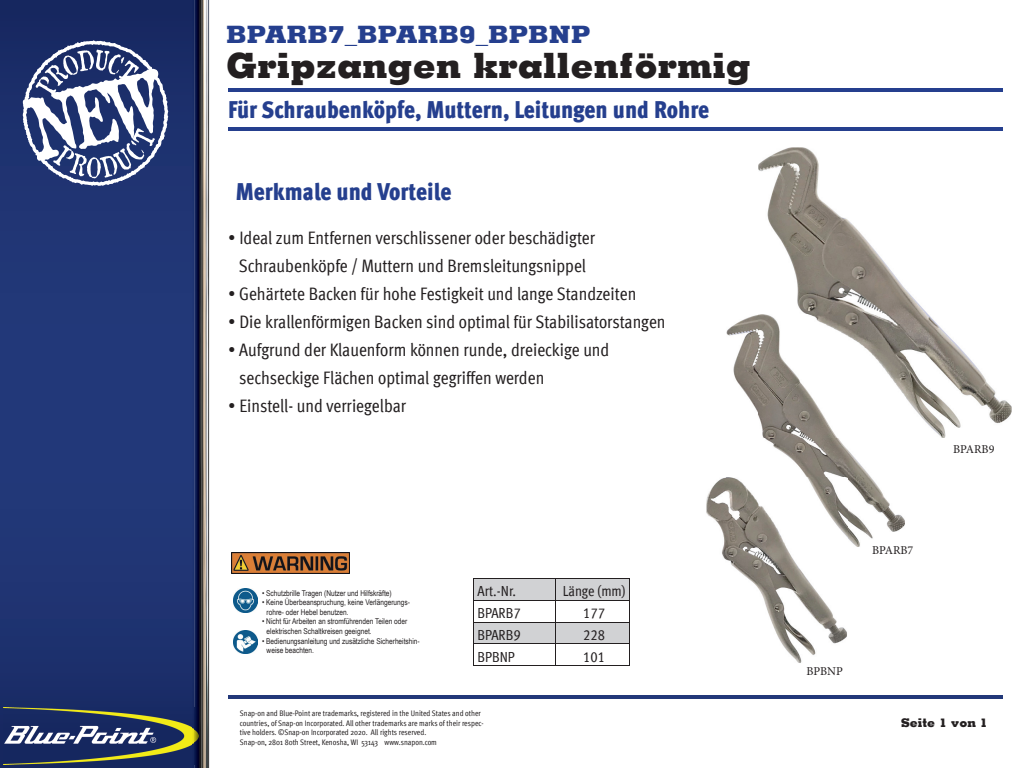
<style>
.page{position:relative;width:1024px;height:768px;background:#fff}
.page>*{position:absolute;margin:0;border:0;box-sizing:border-box;transform-origin:0 0}
.t1{font:800 35px "Memphis LT";color:#231f20}
.t2{font:24px "Meta Cond Black LF";color:#253f8e}
.t3{font:800 24px "Memphis LT";color:#253f8e}
.t4{font:18px/28px "Meta Cond Book LF";color:#231f20;text-align:center}
.t5{font:14.6px "Meta Cond Book LF";color:#231f20}
.t6{font:12px "Minion Pro";color:#231f20}
.t7{font:800 12px "Memphis LT";color:#231f20}
.t8{font:8px/9.6px "Meta Cond";color:#231f20}
.t9{font:8px/9.6px "Arial Narrow";color:#231f20}
</style>
<div class="page">
<svg style="left:0;top:0;width:192px;height:768px;background:#1f3472"></svg>
<img style="left:3px;top:707px;width:189px;height:58px">
<svg style="left:21px;top:39px;width:149px;height:149px"></svg>
<img style="left:192px;top:0;width:2px;height:768px">
<img style="left:194px;top:0;width:16px;height:768px">
<hr style="left:228px;top:695px;width:775px;height:4px;background:#223879">
<hr style="left:228px;top:88px;width:775px;height:4px;background:#253f8e">
<hr style="left:228px;top:127px;width:775px;height:4px;background:#253f8e">
<img style="left:758px;top:147px;width:254px;height:291px">
<svg style="left:473px;top:578px;width:157px;height:87px"></svg>
<hr style="left:473px;top:665px;width:82px;height:1px;background:#231f20">
<hr style="left:555px;top:665px;width:75px;height:1px;background:#231f20">
<img style="left:726px;top:315px;width:179px;height:232px">
<img style="left:758px;top:315px;width:147px;height:123px">
<img style="left:706px;top:478px;width:141px;height:185px">
<img style="left:726px;top:478px;width:121px;height:69px">
<img style="left:233px;top:630px;width:24px;height:24px">
<img style="left:233px;top:589px;width:24px;height:23px">
<img style="left:231px;top:552px;width:119px;height:22px">
<h2 class="t3" style="left:226px;top:19px;width:366px">BPARB7_BPARB9_BPBNP</h2>
<h1 class="t1" style="left:226px;top:43px;width:526px">Gripzangen krallenförmig</h1>
<h2 class="t2" style="left:228px;top:96px;width:482px">Für Schraubenköpfe, Muttern, Leitungen und Rohre</h2>
<h2 class="t2" style="left:236px;top:177px;width:217px">Merkmale und Vorteile</h2>
<p class="t4" style="left:228px;top:224px;width:368px">• Ideal zum Entfernen verschlissener oder beschädigter<br>Schraubenköpfe / Muttern und Bremsleitungsnippel</p>
<p class="t4" style="left:228px;top:280px;width:410px">• Gehärtete Backen für hohe Festigkeit und lange Standzeiten</p>
<p class="t4" style="left:228px;top:308px;width:439px">• Die krallenförmigen Backen sind optimal für Stabilisatorstangen</p>
<p class="t4" style="left:239px;top:336px;width:372px;text-align:left;text-indent:-11px">• Aufgrund der Klauenform können runde, dreieckige und sechseckige Flächen optimal gegriffen werden</p>
<p class="t4" style="left:228px;top:392px;width:179px">• Einstell- und verriegelbar</p>
<p class="t9" style="left:262px;top:588px;width:131px">• Schutzbrille Tragen (Nutzer und Hilfskräfte)</p>
<p class="t9" style="left:267px;top:597px;width:145px;text-indent:-4px">• Keine Überbeanspruchung, keine Verlängerungs&shy;rohre- oder Hebel benutzen.</p>
<p class="t9" style="left:267px;top:616px;width:142px;text-indent:-4px">• Nicht für Arbeiten an stromführenden Teilen oder elektrischen Schaltkreisen geeignet.</p>
<p class="t9" style="left:267px;top:636px;width:155px;text-indent:-4px">• Bedienungsanleitung und zusätzliche Sicherheitshin&shy;weise beachten.</p>
<p class="t5" style="left:478px;top:583px;width:40px">Art.-Nr.</p>
<p class="t5" style="left:563px;top:583px;width:64px">Länge (mm)</p>
<p class="t5" style="left:478px;top:605px;width:45px">BPARB7</p>
<p class="t5" style="left:583px;top:605px;width:23px">177</p>
<p class="t5" style="left:478px;top:626px;width:45px">BPARB9</p>
<p class="t5" style="left:583px;top:626px;width:23px">228</p>
<p class="t5" style="left:478px;top:648px;width:39px">BPBNP</p>
<p class="t5" style="left:583px;top:648px;width:23px">101</p>
<p class="t6" style="left:872px;top:542px;width:43px">BPARB7</p>
<p class="t6" style="left:953px;top:441px;width:43px">BPARB9</p>
<p class="t6" style="left:806px;top:663px;width:38px">BPBNP</p>
<p class="t8" style="left:240px;top:708px;width:245px">Snap-on and Blue-Point are trademarks, registered in the United States and other countries, of Snap-on Incorporated. All other trademarks are marks of their respec&shy;tive holders. ©Snap-on Incorporated 2020. All rights reserved.<br>Snap-on, 2801 80th Street, Kenosha, WI 53143 www.snapon.com</p>
<p class="t7" style="left:901px;top:715px;width:88px">Seite 1 von 1</p>
</div>
